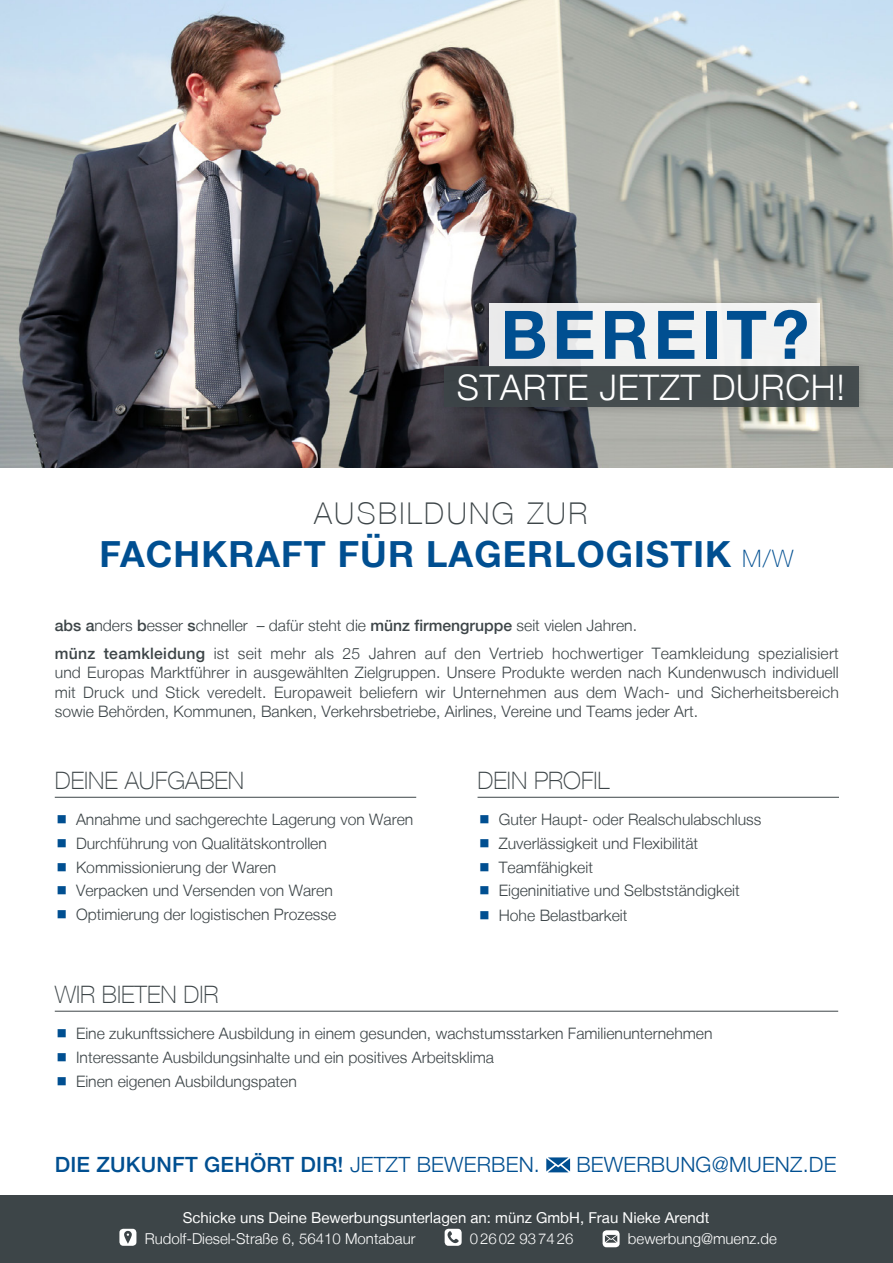
<style>
.page{position:relative;width:893px;height:1263px;background:#fff}
.page>*{position:absolute;margin:0;border:0;box-sizing:border-box;transform-origin:0 0}
.t1{font:700 67.05px "Helvetica Neue LT";letter-spacing:.07em;color:#004f91}
.t2{font:700 36px "Helvetica Neue LT";letter-spacing:.03em;color:#004f91}
.t3{font:300 35.25px "Helvetica Neue LT";letter-spacing:.02em;color:#fff}
.t4{font:100 30px "Helvetica Neue LT";letter-spacing:.08em;color:#3d4548}
.t5{font:100 24px "Helvetica Neue LT";color:#3d4548}
.t6{font:500 21px "Helvetica Neue LT";letter-spacing:.01em;color:#004f91}
.t7{font:300 21px "Helvetica Neue LT";letter-spacing:.01em;color:#004f91}
.t8{font:300 15.75px/23.7px "Helvetica Neue LT";color:#3d4548}
.t9{font:300 15.75px/28px "Helvetica Neue LT";letter-spacing:.02em;color:#3d4548}
.t10{font:300 15px "Helvetica Neue LT";color:#fff}
.t11{font:15px "Helvetica Neue LT";color:#fff}
.s1{font-weight:100;font-size:24px}
.s2{font-weight:500}
.s3{font-weight:300}
</style>
<div class="page">
<img style="left:0;top:0;width:893px;height:468px">
<div style="left:0;top:1195px;width:893px;height:68px;background:#3d4548"></div>
<hr style="left:55px;top:797px;width:361px;height:1px;background:#3d4548">
<hr style="left:55px;top:1011px;width:783px;height:1px;background:#3d4548">
<hr style="left:477px;top:797px;width:362px;height:1px;background:#3d4548">
<div style="left:434px;top:292px;width:435px;height:125px;background:#000;opacity:.25"></div>
<div style="left:489px;top:303px;width:330px;height:64px;background:#f2f2f2"></div>
<div style="left:444px;top:366px;width:414px;height:41px;background:#444b4e"></div>
<div style="left:119px;top:1229px;width:17px;height:17px;background:#fff;border-radius:4px"></div>
<svg style="left:124px;top:1231px;width:8px;height:13px"></svg>
<div style="left:445px;top:1229px;width:17px;height:17px;background:#fff;border-radius:4px"></div>
<svg style="left:447px;top:1231px;width:12px;height:12px"></svg>
<svg style="left:603px;top:1230px;width:17px;height:17px"></svg>
<svg style="left:605px;top:1235px;width:12px;height:8px"></svg>
<svg style="left:546px;top:1157px;width:24px;height:15px"></svg>
<h1 class="t1" style="left:500px;top:293px;width:310px">BEREIT?</h1>
<h3 class="t3" style="left:457px;top:366px;width:389px">STARTE JETZT DURCH!</h3>
<h3 class="t4" style="left:314px;top:496px;width:275px">AUSBILDUNG ZUR</h3>
<h2 class="t2" style="left:100px;top:532px;width:695px">FACHKRAFT FÜR LAGERLOGISTIK <span class="s1">M/W</span></h2>
<p class="t9" style="left:55px;top:611px;width:786px"><span class="s2">abs a</span>nders <span class="s2">b</span>esser <span class="s2">s</span>chneller – dafür steht die <span class="s2">münz firmengruppe</span> seit vielen Jahren.<br><span class="s2">münz teamkleidung</span> ist seit mehr als 25 Jahren auf den Vertrieb hochwertiger Teamkleidung spezialisiert</p>
<p class="t8" style="left:55px;top:662px;width:786px;line-height:19.5px;text-align:justify">und Europas Marktführer in ausgewählten Zielgruppen. Unsere Produkte werden nach Kundenwusch individuell mit Druck und Stick veredelt. Europaweit beliefern wir Unternehmen aus dem Wach- und Sicherheitsbereich sowie Behörden, Kommunen, Banken, Verkehrsbetriebe, Airlines, Vereine und Teams jeder Art.</p>
<h3 class="t5" style="left:55px;top:766px;width:191px">DEINE AUFGABEN</h3>
<p class="t8" style="left:76px;top:807px;width:339px">Annahme und sachgerechte Lagerung von Waren Durchführung von Qualitätskontrollen Kommissionierung der Waren<br>Verpacken und Versenden von Waren Optimierung der logistischen Prozesse</p>
<h3 class="t5" style="left:477px;top:766px;width:133px">DEIN PROFIL</h3>
<p class="t8" style="left:499px;top:807px;width:264px">Guter Haupt- oder Realschulabschluss<br>Zuverlässigkeit und Flexibilität<br>Teamfähigkeit<br>Eigeninitiative und Selbstständigkeit<br>Hohe Belastbarkeit</p>
<h3 class="t5" style="left:55px;top:980px;width:165px">WIR BIETEN DIR</h3>
<p class="t8" style="left:76px;top:1021px;width:638px">Eine zukunftssichere Ausbildung in einem gesunden, wachstumsstarken Familienunternehmen<br>Interessante Ausbildungsinhalte und ein positives Arbeitsklima<br>Einen eigenen Ausbildungspaten</p>
<h3 class="t6" style="left:55px;top:1152px;width:487px">DIE ZUKUNFT GEHÖRT DIR! <span class="s3">JETZT BEWERBEN.</span></h3>
<h3 class="t7" style="left:576px;top:1152px;width:262px">BEWERBUNG@MUENZ.DE</h3>
<p class="t11" style="left:183px;top:1208px;width:528px">Schicke uns Deine Bewerbungsunterlagen an: münz GmbH, Frau Nieke Arendt</p>
<p class="t10" style="left:145px;top:1230px;width:272px">Rudolf-Diesel-Straße 6, 56410 Montabaur</p>
<p class="t10" style="left:470px;top:1230px;width:105px">02602 937426</p>
<p class="t10" style="left:628px;top:1230px;width:150px">bewerbung@muenz.de</p>
</div>
